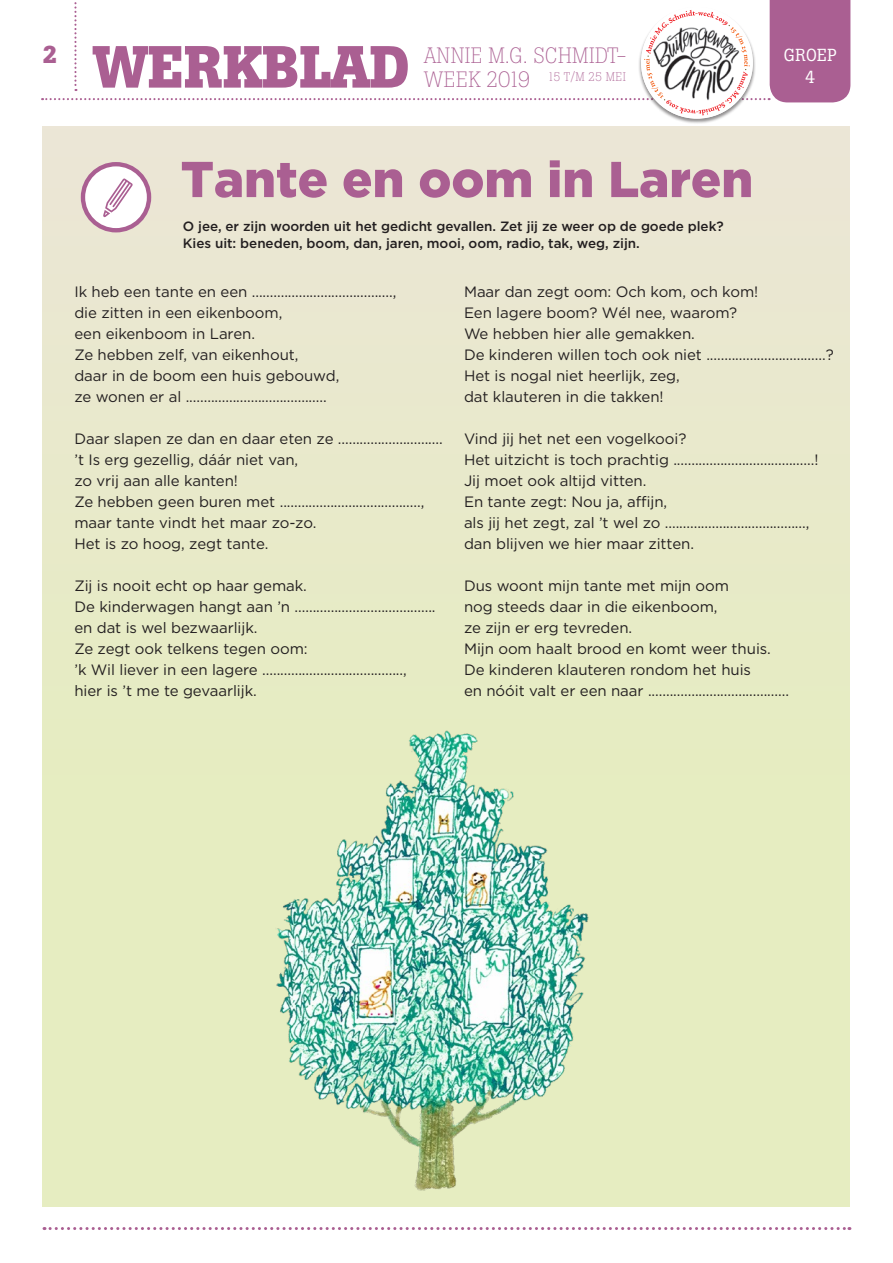
<style>
.page{position:relative;width:893px;height:1263px;background:#fff}
.page>*{position:absolute;margin:0;border:0;box-sizing:border-box;transform-origin:0 0}
.t1{font:700 58.8px "Boton";letter-spacing:-.02em;color:#aa5f92}
.t2{font:900 50.25px "Gotham";color:#aa5f92}
.t3{font:700 24.15px "Boton";color:#aa5f92}
.t4{font:300 21.9px/24.6px "Boton";letter-spacing:.02em;color:#aa5f92}
.t5{font:17.25px/22.5px "Boton";letter-spacing:.03em;color:#fff;text-align:center}
.t6{font:15px/21px "Gotham";letter-spacing:-.005em;color:#231f20}
.t7{font:500 13.5px/17px "Gotham";letter-spacing:-.005em;color:#231f20}
.t8{font:300 12.45px "Boton";letter-spacing:.02em;color:#aa5f92}
</style>
<div class="page">
<div style="left:43px;top:126px;width:807px;height:1080px;background:#e6edc1"></div>
<div style="left:43px;top:126px;width:807px;height:648px;background:#e9e9cc"></div>
<svg style="left:44px;top:1227px;width:806px;height:3px"></svg>
<div style="left:638px;top:7px;width:118px;height:117px;background:#231f20;opacity:.5"></div>
<img style="left:641px;top:116px;width:112px;height:3px">
<svg style="left:42px;top:0;width:808px;height:116px"></svg>
<img style="left:249px;top:730px;width:356px;height:461px">
<svg style="left:83px;top:164px;width:66px;height:66px;fill:#fff"></svg>
<div style="left:81px;top:162px;width:70px;height:70px;border:4px solid #aa5f92;border-radius:50%"></div>
<svg style="left:103px;top:178px;width:30px;height:39px"></svg>
<p class="t3" style="left:43px;top:40px;width:17px">2</p>
<p class="t1" style="left:92px;top:32px;width:319px">WERKBLAD</p>
<p class="t4" style="left:424px;top:43px;width:204px">ANNIE M.G. SCHMIDT-<br>WEEK 2019</p>
<p class="t8" style="left:548px;top:69px;width:80px">15 T/M 25 MEI</p>
<p class="t5" style="left:784px;top:43px;width:55px">GROEP<br>4</p>
<p class="t2" style="left:181px;top:150px;width:574px">Tante en oom in Laren</p>
<p class="t7" style="left:183px;top:218px;width:542px">O jee, er zijn woorden uit het gedicht gevallen. Zet jij ze weer op de goede plek?<br>Kies uit: beneden, boom, dan, jaren, mooi, oom, radio, tak, weg, zijn.</p>
<p class="t6" style="left:74px;top:280px;width:324px">Ik heb een tante en een .......................................,</p>
<p class="t6" style="left:74px;top:301px;width:210px">die zitten in een eikenboom,</p>
<p class="t6" style="left:74px;top:322px;width:182px">een eikenboom in Laren.</p>
<p class="t6" style="left:74px;top:343px;width:226px">Ze hebben zelf, van eikenhout,</p>
<p class="t6" style="left:74px;top:364px;width:266px">daar in de boom een huis gebouwd,</p>
<p class="t6" style="left:74px;top:385px;width:254px">ze wonen er al .......................................</p>
<p class="t6" style="left:74px;top:427px;width:370px">Daar slapen ze dan en daar eten ze .............................</p>
<p class="t6" style="left:74px;top:448px;width:225px">’t Is erg gezellig, dáár niet van,</p>
<p class="t6" style="left:74px;top:469px;width:165px">zo vrij aan alle kanten!</p>
<p class="t6" style="left:74px;top:490px;width:351px">Ze hebben geen buren met .......................................,</p>
<p class="t6" style="left:74px;top:511px;width:243px">maar tante vindt het maar zo-zo.</p>
<p class="t6" style="left:74px;top:532px;width:195px">Het is zo hoog, zegt tante.</p>
<p class="t6" style="left:74px;top:574px;width:234px">Zij is nooit echt op haar gemak.</p>
<p class="t6" style="left:74px;top:595px;width:363px">De kinderwagen hangt aan ’n ....................................... en dat is wel bezwaarlijk.</p>
<p class="t6" style="left:74px;top:637px;width:235px">Ze zegt ook telkens tegen oom:</p>
<p class="t6" style="left:74px;top:658px;width:334px">’k Wil liever in een lagere .......................................,</p>
<p class="t6" style="left:74px;top:679px;width:184px">hier is ’t me te gevaarlijk.</p>
<p class="t6" style="left:464px;top:280px;width:296px">Maar dan zegt oom: Och kom, och kom!</p>
<p class="t6" style="left:464px;top:301px;width:275px">Een lagere boom? Wél nee, waarom?</p>
<p class="t6" style="left:464px;top:322px;width:232px">We hebben hier alle gemakken.</p>
<p class="t6" style="left:464px;top:343px;width:371px">De kinderen willen toch ook niet .................................?</p>
<p class="t6" style="left:464px;top:364px;width:217px">Het is nogal niet heerlijk, zeg,</p>
<p class="t6" style="left:464px;top:385px;width:201px">dat klauteren in die takken!</p>
<p class="t6" style="left:464px;top:427px;width:224px">Vind jij het net een vogelkooi?</p>
<p class="t6" style="left:464px;top:448px;width:356px">Het uitzicht is toch prachtig .......................................!</p>
<p class="t6" style="left:464px;top:469px;width:184px">Jij moet ook altijd vitten.</p>
<p class="t6" style="left:464px;top:490px;width:205px">En tante zegt: Nou ja, affijn,</p>
<p class="t6" style="left:464px;top:511px;width:347px">als jij het zegt, zal ’t wel zo .......................................,</p>
<p class="t6" style="left:464px;top:532px;width:232px">dan blijven we hier maar zitten.</p>
<p class="t6" style="left:464px;top:574px;width:267px">Dus woont mijn tante met mijn oom</p>
<p class="t6" style="left:464px;top:595px;width:255px">nog steeds daar in die eikenboom,</p>
<p class="t6" style="left:464px;top:616px;width:170px">ze zijn er erg tevreden.</p>
<p class="t6" style="left:464px;top:637px;width:308px">Mijn oom haalt brood en komt weer thuis.</p>
<p class="t6" style="left:464px;top:658px;width:289px">De kinderen klauteren rondom het huis</p>
<p class="t6" style="left:464px;top:679px;width:326px">en nóóit valt er een naar .......................................</p>
</div>
